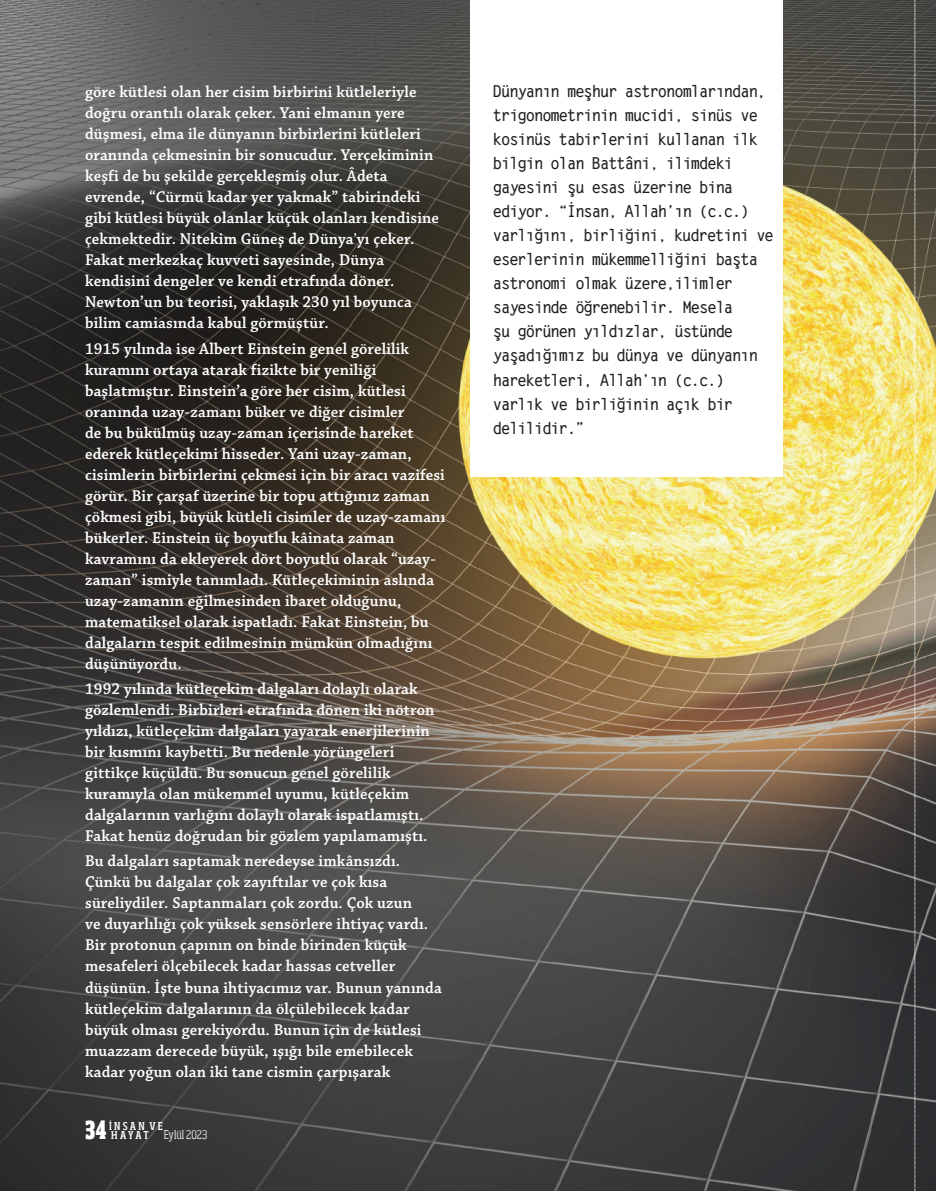
<style>
.page{position:relative;width:936px;height:1191px;background:#fff}
.page>*{position:absolute;margin:0;border:0;box-sizing:border-box;transform-origin:0 0}
.t1{font:24.75px "Soho Condensed Heavy Z";color:#fff}
.t2{font:600 16.5px/21px "Chaparral Pro";letter-spacing:.01em;color:#fff}
.t3{font:700 16.5px/24px "Letter Gothic";color:#231f20}
.t4{font:11.85px "Soho Light Condensed Z";color:#fff}
.t5{font:10.65px "Soho Condensed Medium Z";letter-spacing:.195em;color:#fff}
.s1{font-weight:400;font-size:15.75px}
</style>
<div class="page">
<img style="left:0;top:0;width:935px;height:1191px">
<div style="left:470px;top:0;width:312px;height:476px;background:#fff"></div>
<svg style="left:914px;top:0;width:1px;height:1191px"></svg>
<p class="t2" style="left:85px;top:82px;width:355px">göre kütlesi olan her cisim birbirini kütleleriyle doğru orantılı olarak çeker. Yani elmanın yere düşmesi, elma ile dünyanın birbirlerini kütleleri oranında çekmesinin bir sonucudur. Yerçekiminin keşfi de bu şekilde gerçekleşmiş olur. Âdeta evrende, “Cürmü kadar yer yakmak” tabirindeki gibi kütlesi büyük olanlar küçük olanları kendisine çekmektedir. Nitekim Güneş de Dünya<span class="s1">’</span>yı çeker.<br>Fakat merkezkaç kuvveti sayesinde, Dünya kendisini dengeler ve kendi etrafında döner.<br>Newton’un bu teorisi, yaklaşık 230 yıl boyunca bilim camiasında kabul görmüştür.</p>
<p class="t2" style="left:85px;top:338px;width:362px">1915 yılında ise Albert Einstein genel görelilik kuramını ortaya atarak fizikte bir yeniliği başlatmıştır. Einstein’a göre her cisim, kütlesi oranında uzay-zamanı büker ve diğer cisimler<br>de bu bükülmüş uzay-zaman içerisinde hareket ederek kütleçekimi hisseder. Yani uzay-zaman, cisimlerin birbirlerini çekmesi için bir aracı vazifesi görür. Bir çarşaf üzerine bir topu attığınız zaman çökmesi gibi, büyük kütleli cisimler de uzay-zamanı bükerler. Einstein üç boyutlu kâinata zaman kavramını da ekleyerek dört boyutlu olarak “uzay&shy;zaman” ismiyle tanımladı. Kütleçekiminin aslında uzay-zamanın eğilmesinden ibaret olduğunu, matematiksel olarak ispatladı. Fakat Einstein, bu dalgaların tespit edilmesinin mümkün olmadığını düşünüyordu.</p>
<p class="t2" style="left:85px;top:679px;width:351px">1992 yılında kütleçekim dalgaları dolaylı olarak gözlemlendi. Birbirleri etrafında dönen iki nötron yıldızı, kütleçekim dalgaları yayarak enerjilerinin bir kısmını kaybetti. Bu nedenle yörüngeleri gittikçe küçüldü. Bu sonucun genel görelilik kuramıyla olan mükemmel uyumu, kütleçekim dalgalarının varlığını dolaylı olarak ispatlamıştı.<br>Fakat henüz doğrudan bir gözlem yapılamamıştı.</p>
<p class="t2" style="left:85px;top:851px;width:358px">Bu dalgaları saptamak neredeyse imkânsızdı.<br>Çünkü bu dalgalar çok zayıftılar ve çok kısa süreliydiler. Saptanmaları çok zordu. Çok uzun<br>ve duyarlılığı çok yüksek sensörlere ihtiyaç vardı.<br>Bir protonun çapının on binde birinden küçük mesafeleri ölçebilecek kadar hassas cetveller düşünün. İşte buna ihtiyacımız var. Bunun yanında kütleçekim dalgalarının da ölçülebilecek kadar büyük olması gerekiyordu. Bunun için de kütlesi muazzam derecede büyük, ışığı bile emebilecek kadar yoğun olan iki tane cismin çarpışarak</p>
<p class="t5" style="left:109px;top:1119px;width:55px">İNSAN VE</p>
<h1 class="t1" style="left:85px;top:1113px;width:23px">34</h1>
<p class="t5" style="left:111px;top:1128px;width:39px">HAYAT</p>
<p class="t4" style="left:164px;top:1127px;width:45px">Eylül 2023</p>
<p class="t3" style="left:493px;top:80px;width:281px">Dünyanın meşhur astronomlarından, trigonometrinin mucidi, sinüs ve kosinüs tabirlerini kullanan ilk bilgin olan Battâni, ilimdeki gayesini şu esas üzerine bina ediyor. “İnsan, Allah’ın (c.c.) varlığını, birliğini, kudretini ve eserlerinin mükemmelliğini başta astronomi olmak üzere,ilimler sayesinde öğrenebilir. Mesela<br>şu görünen yıldızlar, üstünde yaşadığımız bu dünya ve dünyanın hareketleri, Allah’ın (c.c.) varlık ve birliğinin açık bir delilidir.”</p>
</div>
